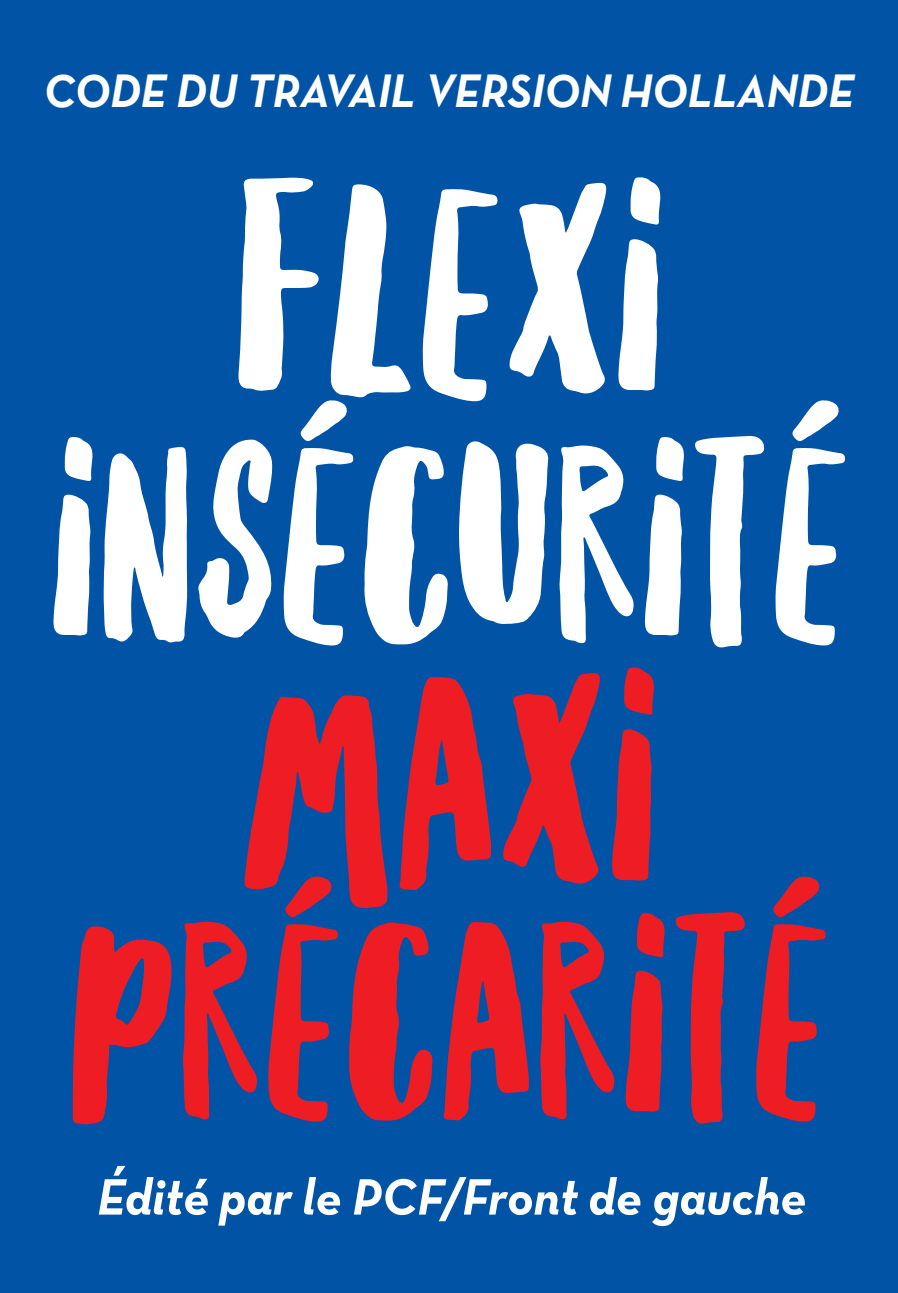
<style>
.page{position:relative;width:898px;height:1293px;background:#fff}
.page>*{position:absolute;margin:0;border:0;box-sizing:border-box;transform-origin:0 0}
.t1{font:304.5px "Northern Soul Caps";color:#fff}
.t2{font:304.5px "Northern Soul Caps";color:#ee1d23}
.t3{font:283.5px "Northern Soul Caps";color:#fff}
.t4{font:283.5px "Northern Soul Caps";color:#ee1d23}
.t5{font:52.15px "Neutra Text Bold Italic Alt";color:#fff;scale:.96 1}
.t6{font:47.25px "Neutra Text Bold Italic Alt";color:#fff;scale:.96 1}
</style>
<div class="page">
<div style="left:0;top:0;width:897px;height:1293px;background:#0154a5"></div>
<p class="t6" style="left:44px;top:62px;width:845px">CODE DU TRAVAIL VERSION HOLLANDE</p>
<h1 class="t1" style="left:232px;top:114px;width:435px">FLEXI</h1>
<h2 class="t3" style="left:48px;top:378px;width:804px">INSÉCURITÉ</h2>
<h1 class="t2" style="left:238px;top:604px;width:422px">MAXI</h1>
<h2 class="t4" style="left:67px;top:854px;width:765px">PRÉCARITÉ</h2>
<p class="t5" style="left:97px;top:1164px;width:740px">Édité par le PCF/Front de gauche</p>
</div>
